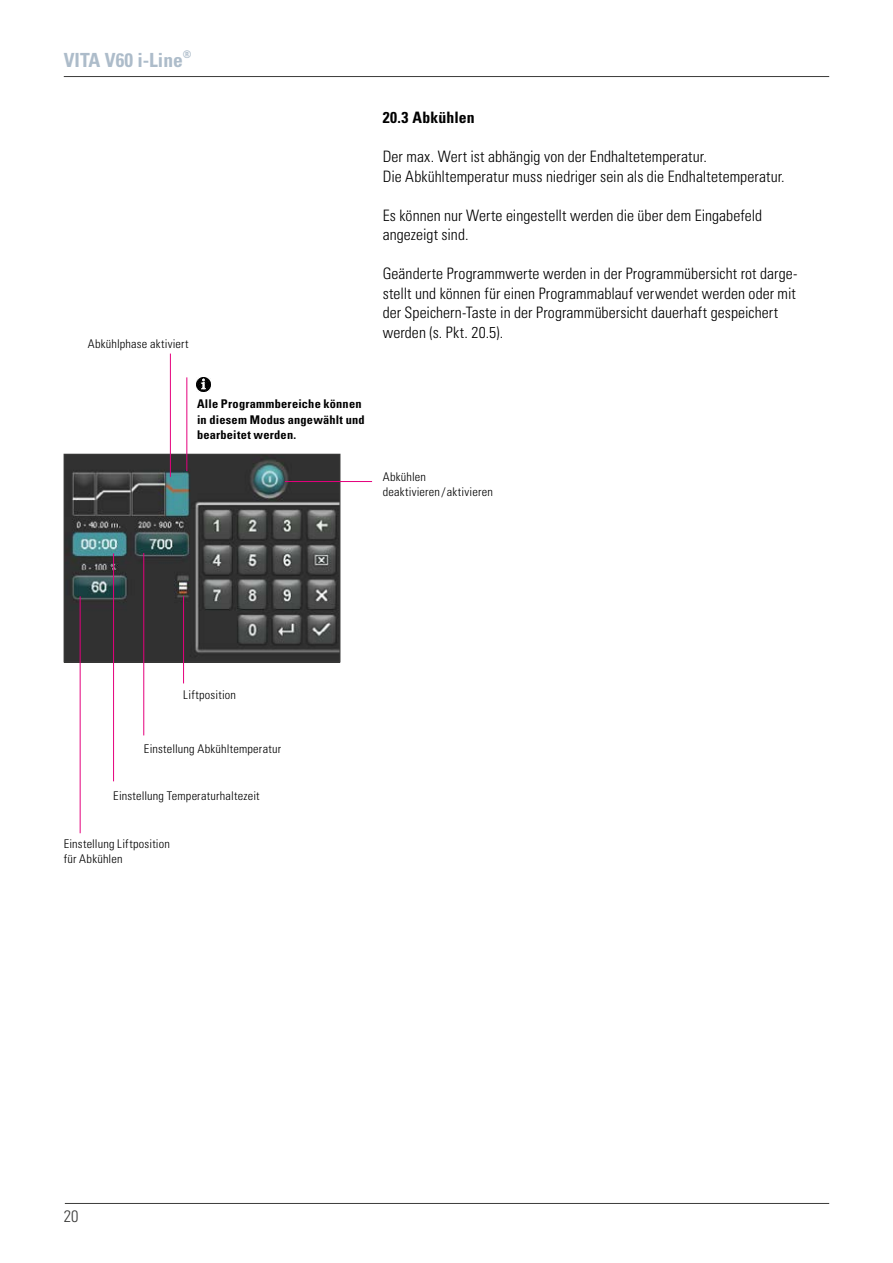
<style>
.page{position:relative;width:893px;height:1263px;background:#fff}
.page>*{position:absolute;margin:0;border:0;box-sizing:border-box;transform-origin:0 0}
.t1{font:700 condensed 19.5px "Univers LT";color:#adbcca}
.t2{font:300 condensed 16.5px "Univers LT";color:#3b3b3a}
.t3{font:300 condensed 15.75px/19.5px "Univers LT";letter-spacing:.005em;color:#000}
.t4{font:700 condensed 15.75px "Univers LT";letter-spacing:.01em;color:#000}
.t5{font:300 condensed 12px/15.8px "Univers LT";letter-spacing:.015em;color:#000}
.t6{font:700 condensed 12px/15.8px "Univers LT";letter-spacing:.015em;color:#000}
</style>
<div class="page">
<hr style="left:65px;top:1203px;width:764px;height:1px;background:#3b3b3a">
<hr style="left:64px;top:76px;width:765px;height:1px;background:#3b3b3a">
<img style="left:66px;top:456px;width:272px;height:204px">
<div style="left:64px;top:454px;width:276px;height:208px;border:1px solid #3b3b3a"></div>
<hr style="left:170px;top:354px;width:1px;height:123px;background:#e5007d">
<hr style="left:285px;top:481px;width:87px;height:1px;background:#e5007d">
<hr style="left:80px;top:596px;width:1px;height:237px;background:#e5007d">
<hr style="left:144px;top:553px;width:1px;height:182px;background:#e5007d">
<hr style="left:113px;top:553px;width:1px;height:228px;background:#e5007d">
<hr style="left:183px;top:596px;width:1px;height:87px;background:#e5007d">
<hr style="left:187px;top:377px;width:1px;height:94px;background:#e5007d">
<img style="left:196px;top:378px;width:14px;height:14px">
<p class="t1" style="left:64px;top:48px;width:129px">VITA V60 i-Line<sup>®</sup></p>
<p class="t5" style="left:88px;top:335px;width:102px">Abkühlphase aktiviert</p>
<p class="t4" style="left:383px;top:108px;width:93px">20.3 Abkühlen</p>
<p class="t3" style="left:383px;top:147px;width:404px">Der max. Wert ist abhängig von der Endhaltetemperatur.<br>Die Abkühltemperatur muss niedriger sein als die Endhaltetemperatur.</p>
<p class="t3" style="left:383px;top:205px;width:381px">Es können nur Werte eingestellt werden die über dem Eingabefeld angezeigt sind.</p>
<p class="t3" style="left:383px;top:264px;width:416px">Geänderte Programmwerte werden in der Programmübersicht rot darge&shy;stellt und können für einen Programmablauf verwendet werden oder mit der Speichern-Taste in der Programmübersicht dauerhaft gespeichert werden (s. Pkt. 20.5).</p>
<p class="t6" style="left:197px;top:396px;width:169px">Alle Programmbereiche können in diesem Modus angewählt und bearbeitet werden.</p>
<p class="t5" style="left:383px;top:468px;width:112px">Abkühlen deaktivieren/aktivieren</p>
<p class="t5" style="left:183px;top:686px;width:54px">Liftposition</p>
<p class="t5" style="left:144px;top:740px;width:139px">Einstellung Abkühltemperatur</p>
<p class="t5" style="left:113px;top:788px;width:148px">Einstellung Temperaturhaltezeit</p>
<p class="t5" style="left:64px;top:835px;width:108px">Einstellung Liftposition für Abkühlen</p>
<p class="t2" style="left:64px;top:1206px;width:16px">20</p>
</div>
